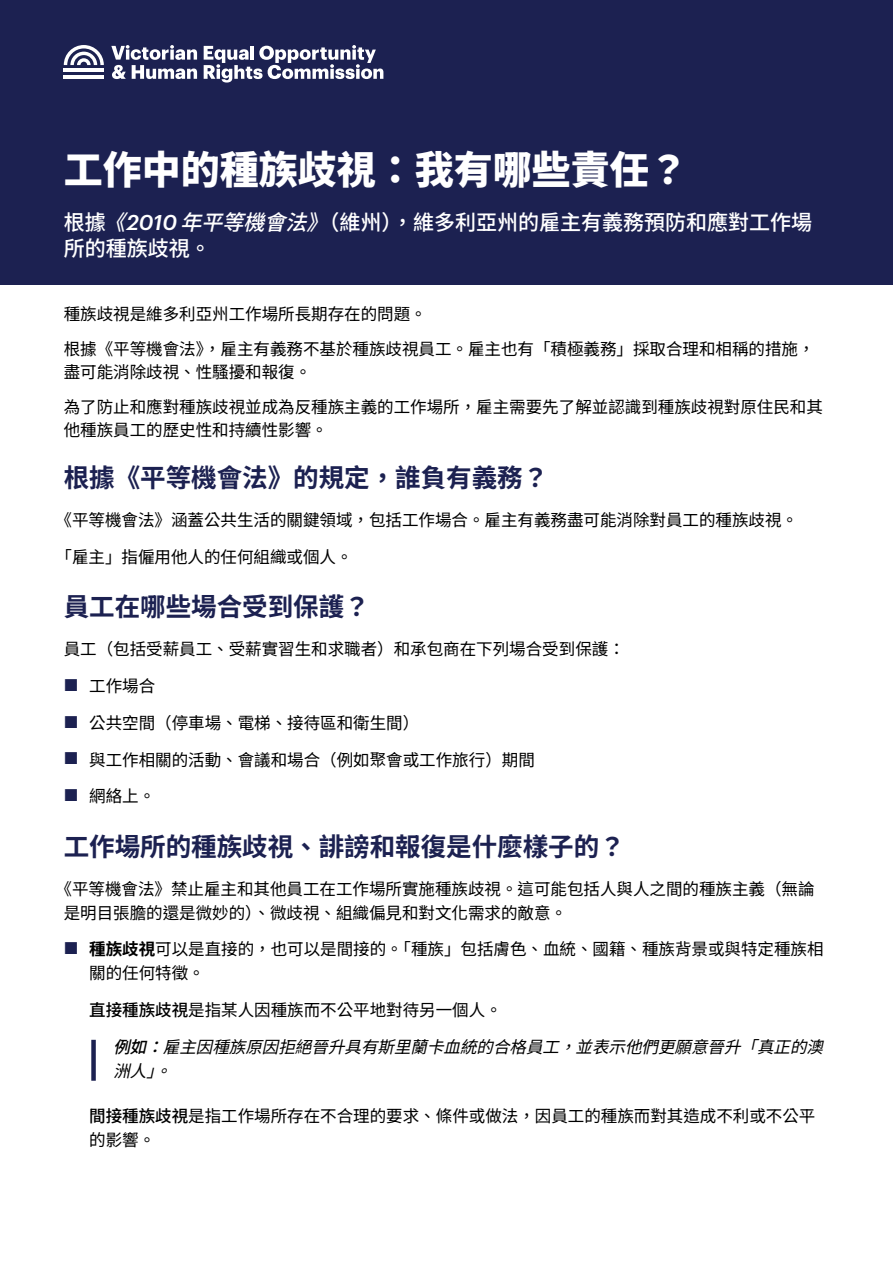
<style>
.page{position:relative;width:893px;height:1263px;background:#fff}
.page>*{position:absolute;margin:0;border:0;box-sizing:border-box;transform-origin:0 0}
.t1{font:900 39px "Noto Sans TC";color:#fff}
.t2{font:700 25.5px "Noto Sans TC";color:#1c2151}
.t3{font:500 21px/25.5px "Noto Sans TC";color:#fff}
.t4{font:16.5px/24px "Noto Sans TC";color:#000}
.t5{font:italic 16.5px/24px "Noto Sans TC";color:#000}
.s1{font-style:italic}
.s2{font-family:"Graphik";font-style:italic}
.s3{font-weight:700}
.s4{font-weight:500}
</style>
<div class="page">
<div style="left:0;top:0;width:893px;height:284px;background:#1c2151"></div>
<div style="left:91px;top:1040px;width:5px;height:41px;background:#1c2151"></div>
<svg style="left:64px;top:45px;width:40px;height:20px"></svg>
<hr style="left:64px;top:68px;width:40px;height:4px;background:#fff">
<hr style="left:64px;top:75px;width:40px;height:4px;background:#fff">
<svg style="left:111px;top:45px;width:86px;height:34px"></svg>
<svg style="left:204px;top:45px;width:179px;height:38px"></svg>
<h1 class="t1" style="left:64px;top:148px;width:626px">工作中的種族歧視：我有哪些責任？</h1>
<p class="t3" style="left:64px;top:210px;width:750px">根據<span class="s1">《</span><span class="s2">2010</span> <span class="s1">年平等機會法》</span>（維州），維多利亞州的雇主有義務預防和應對工作場所的種族歧視。</p>
<p class="t4" style="left:64px;top:297px;width:752px;line-height:35.2px">種族歧視是維多利亞州工作場所長期存在的問題。<br>根據《平等機會法》，雇主有義務不基於種族歧視員工。雇主也有「積極義務」採取合理和相稱的措施，</p>
<p class="t4" style="left:64px;top:354px;width:761px;line-height:35.2px">盡可能消除歧視、性騷擾和報復。<br>為了防止和應對種族歧視並成為反種族主義的工作場所，雇主需要先了解並認識到種族歧視對原住民和其</p>
<p class="t4" style="left:64px;top:418px;width:265px">他種族員工的歷史性和持續性影響。</p>
<h2 class="t2" style="left:64px;top:463px;width:486px">根據《平等機會法》的規定，誰負有義務？</h2>
<p class="t4" style="left:56px;top:509px;width:744px">《平等機會法》涵蓋公共生活的關鍵領域，包括工作場合。雇主有義務盡可能消除對員工的種族歧視。</p>
<p class="t4" style="left:56px;top:545px;width:298px">「雇主」指僱用他人的任何組織或個人。</p>
<h2 class="t2" style="left:64px;top:592px;width:307px">員工在哪些場合受到保護？</h2>
<p class="t4" style="left:64px;top:638px;width:563px">員工（包括受薪員工、受薪實習生和求職者）和承包商在下列場合受到保護：</p>
<p class="t4" style="left:89px;top:674px;width:67px">工作場合</p>
<p class="t4" style="left:89px;top:711px;width:331px">公共空間（停車場、電梯、接待區和衛生間）</p>
<p class="t4" style="left:89px;top:748px;width:447px">與工作相關的活動、會議和場合（例如聚會或工作旅行）期間</p>
<p class="t4" style="left:89px;top:785px;width:67px">網絡上。</p>
<h2 class="t2" style="left:64px;top:832px;width:563px">工作場所的種族歧視、誹謗和報復是什麼樣子的？</h2>
<p class="t4" style="left:64px;top:877px;width:752px;text-indent:-8px">《平等機會法》禁止雇主和其他員工在工作場所實施種族歧視。這可能包括人與人之間的種族主義（無論是明目張膽的還是微妙的）、微歧視、組織偏見和對文化需求的敵意。</p>
<p class="t4" style="left:89px;top:938px;width:736px"><span class="s3">種族歧視</span>可以是直接的，也可以是間接的。「種族」包括膚色、血統、國籍、種族背景或與特定種族相關的任何特徵。</p>
<p class="t4" style="left:89px;top:998px;width:414px"><span class="s4">直接種族歧視</span>是指某人因種族而不公平地對待另一個人。</p>
<p class="t5" style="left:113px;top:1035px;width:721px"><span class="s4">例如：</span>雇主因種族原因拒絕晉升具有斯里蘭卡血統的合格員工，並表示他們更願意晉升「真正的澳洲人」。</p>
<p class="t4" style="left:89px;top:1104px;width:727px"><span class="s4">間接種族歧視</span>是指工作場所存在不合理的要求、條件或做法，因員工的種族而對其造成不利或不公平的影響。</p>
</div>
